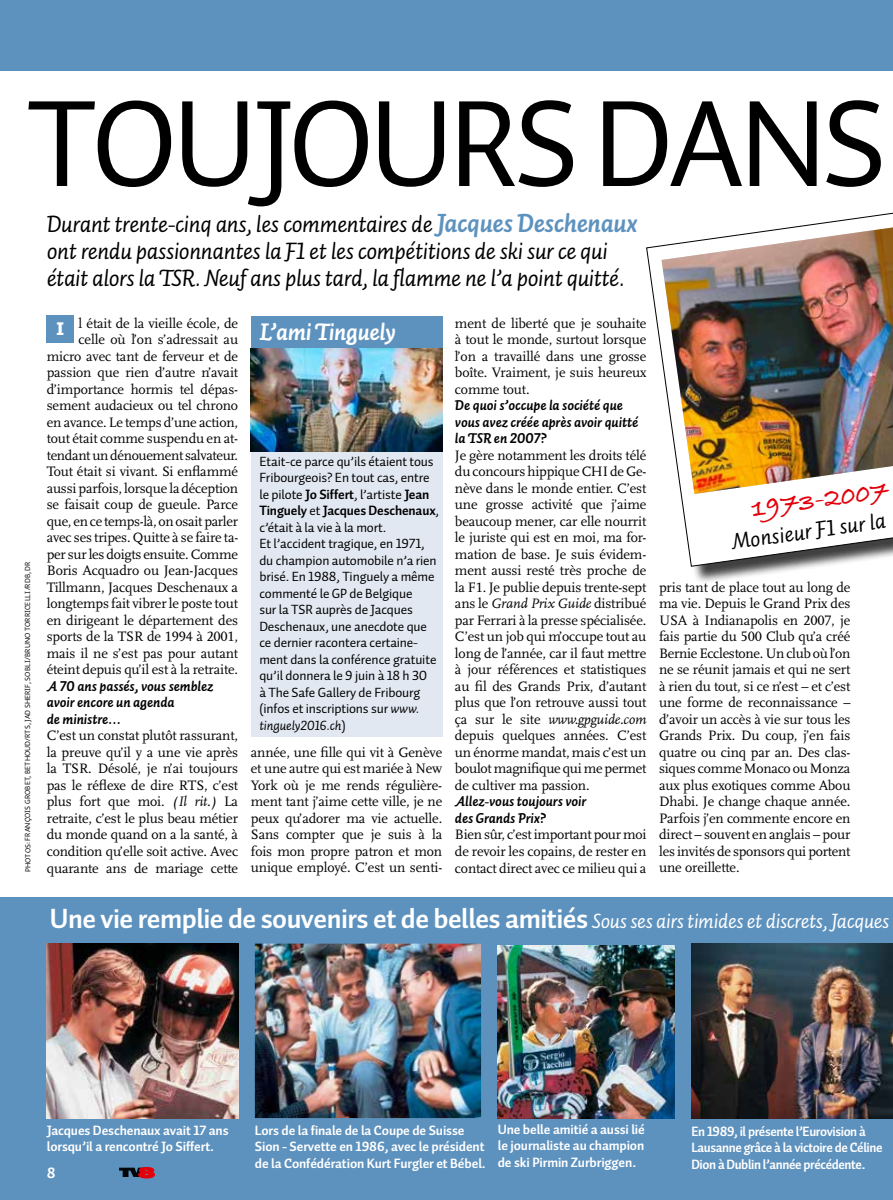
<style>
.page{position:relative;width:893px;height:1200px;background:#fff}
.page>*{position:absolute;margin:0;border:0;box-sizing:border-box;transform-origin:0 0}
.t1{font:124.5px "Auto 2 Regular LF";letter-spacing:-.035em;color:#000}
.t2{font:27.75px "Auto 2 Bold LF";letter-spacing:-.02em;color:#fff}
.t3{font:700 27px "Bradley Hand ITCTT";color:#e3000b}
.t4{font:24px/27px "Auto 2 Italic LF";letter-spacing:-.02em;color:#000}
.t5{font:24px "Auto 2 Bold Italic LF";letter-spacing:-.02em;color:#fff}
.t6{font:22.5px "Auto 2 Italic LF";color:#000}
.t7{font:18px "Auto 2 Black LF";color:#fff}
.t8{font:15px "Auto 2 Bold LF";color:#fff}
.t9{font:14.25px/16.5px "Scala LF";letter-spacing:-.01em;color:#000;text-align:justify}
.t10{font:14.25px/16.5px "Auto 2 Bold Italic LF";letter-spacing:-.01em;color:#000}
.t11{font:13.5px/16.5px "Auto 2 Regular LF";letter-spacing:-.01em;color:#000}
.t12{font:13.5px/16.5px "Auto 2 Bold LF";letter-spacing:-.01em;color:#fff}
.t13{font:13.5px/16.5px "Auto 2 Bold LF";letter-spacing:-.03em;color:#fff}
.t14{font:13.5px "Auto 2 Bold LF";letter-spacing:-.01em;color:#000}
.t15{font:13.5px "Auto 2 Italic LF";letter-spacing:-.01em;color:#000}
.t16{font:7.5px "Auto 2 Regular LF";letter-spacing:.015em;color:#000}
.s1{font-family:"Auto 2 Bold Italic LF";font-size:26.25px;color:#5e92be}
.s2{font-style:italic}
.s3{font-family:"Auto 2 Bold LF"}
.s4{font-family:"Auto 2 Regular LF"}
.s5{font-family:"Auto 2 Italic LF"}
.s6{font-family:"Auto 2 Italic LF";font-size:21px}
</style>
<div class="page">
<div style="left:47px;top:315px;width:27px;height:28px;background:#5e92be"></div>
<div style="left:0;top:0;width:893px;height:71px;background:#5e92be"></div>
<div style="left:0;top:897px;width:893px;height:302px;background:#5e92be"></div>
<div style="left:649px;top:214px;width:244px;height:370px;background:#000;opacity:.75"></div>
<svg style="left:646px;top:212px;width:247px;height:354px"></svg>
<img style="left:662px;top:227px;width:231px;height:267px">
<img style="left:47px;top:943px;width:191px;height:174px">
<img style="left:691px;top:943px;width:202px;height:174px">
<img style="left:255px;top:943px;width:226px;height:174px">
<img style="left:498px;top:945px;width:177px;height:172px">
<div style="left:251px;top:316px;width:191px;height:33px;background:#5e92be"></div>
<div style="left:251px;top:349px;width:191px;height:388px;background:#e2e8f2"></div>
<img style="left:251px;top:348px;width:191px;height:103px">
<svg style="left:119px;top:1167px;width:36px;height:10px"></svg>
<h1 class="t1" style="left:27px;top:67px;width:862px">TOUJOURS DANS</h1>
<p class="t16" style="left:23px;top:872px;width:312px;rotate:-90deg">PHOTOS: FRANÇOIS GROBET, BETHOUD/RTS, JAD SHERIF, SOBLI/BRUNO TORRICELLI/RDB, DR</p>
<h3 class="t4" style="left:47px;top:210px;width:593px">Durant trente-cinq ans, les commentaires de <span class="s1">Jacques Deschenaux </span>ont rendu passionnantes la F1 et les compétitions de ski sur ce qui était alors la TSR. Neuf ans plus tard, la flamme ne l’a point quitté.</h3>
<p class="t9" style="left:47px;top:315px;width:193px;text-align:right">l était de la vieille école, de<br>celle où l’on s’adressait au micro avec tant de ferveur et de passion que rien d’autre n’avait d’importance hormis tel dépas&shy;sement audacieux ou tel chrono en avance. Le temps d’une action, tout était comme suspendu en at&shy;tendant un dénouement salvateur.<br>Tout était si vivant. Si enflammé aussi parfois, lorsque la déception se faisait coup de gueule. Parce que, en ce temps-là, on osait parler avec ses tripes. Quitte à se faire ta&shy;per sur les doigts ensuite. Comme<br>Boris Acquadro ou Jean-Jacques<br>Tillmann, Jacques Deschenaux a longtemps fait vibrer le poste tout en dirigeant le département des sports de la TSR de 1994 à 2001, mais il ne s’est pas pour autant éteint depuis qu’il est à la retraite.</p>
<p class="t10" style="left:47px;top:677px;width:168px">A 70 ans passés, vous semblez avoir encore un agenda<br>de ministre…</p>
<p class="t9" style="left:47px;top:727px;width:193px">C’est un constat plutôt rassurant, la preuve qu’il y a une vie après la TSR. Désolé, je n’ai toujours pas le réflexe de dire RTS, c’est plus fort que moi. <span class="s2">(Il rit.)</span> La retraite, c’est le plus beau métier du monde quand on a la santé, à condition qu’elle soit active. Avec quarante ans de mariage cette</p>
<p class="t9" style="left:455px;top:315px;width:193px">ment de liberté que je souhaite à tout le monde, surtout lorsque l’on a travaillé dans une grosse boîte. Vraiment, je suis heureux comme tout.</p>
<p class="t10" style="left:455px;top:396px;width:185px">De quoi s’occupe la société que vous avez créée après avoir quitté la TSR en 2007?</p>
<p class="t9" style="left:455px;top:447px;width:193px">Je gère notamment les droits télé du concours hippique CHI de Ge&shy;nève dans le monde entier. C’est une grosse activité que j’aime beaucoup mener, car elle nourrit le juriste qui est en moi, ma for&shy;mation de base. Je suis évidem&shy;ment aussi resté très proche de la F1. Je publie depuis trente-sept ans le <span class="s2">Grand Prix Guide</span> distribué par Ferrari à la presse spécialisée.<br>C’est un job qui m’occupe tout au long de l’année, car il faut mettre à jour références et statistiques au fil des Grands Prix, d’autant plus que l’on retrouve aussi tout ça sur le site <span class="s2">www.gpguide.com </span>depuis quelques années. C’est un énorme mandat, mais c’est un boulot magnifique qui me permet de cultiver ma passion.</p>
<p class="t10" style="left:455px;top:793px;width:133px">Allez-vous toujours voir des Grands Prix?</p>
<p class="t9" style="left:455px;top:826px;width:193px">Bien sûr, c’est important pour moi de revoir les copains, de rester en</p>
<p class="t7" style="left:57px;top:317px;width:9px">I</p>
<h3 class="t5" style="left:259px;top:317px;width:138px">L’ami Tinguely</h3>
<p class="t11" style="left:259px;top:452px;width:176px">Etait-ce parce qu’ils étaient tous<br>Fribourgeois? En tout cas, entre le pilote <span class="s3">Jo Siffert</span>, l’artiste <span class="s3">Jean</span></p>
<p class="t14" style="left:259px;top:502px;width:181px">Tinguely <span class="s4">et</span> Jacques Deschenaux<span class="s4">,</span></p>
<p class="t11" style="left:259px;top:518px;width:179px">c’était à la vie à la mort.<br>Et l’accident tragique, en 1971, du champion automobile n’a rien brisé. En 1988, Tinguely a même commenté le GP de Belgique<br>sur la TSR auprès de Jacques<br>Deschenaux, une anecdote que ce dernier racontera certaine&shy;ment dans la conférence gratuite qu’il donnera le 9 juin à 18 h 30 à The Safe Gallery de Fribourg (infos et inscriptions sur <span class="s5">www.</span></p>
<p class="t15" style="left:259px;top:716px;width:88px">tinguely2016.ch<span class="s4">)</span></p>
<p class="t9" style="left:251px;top:744px;width:193px">année, une fille qui vit à Genève et une autre qui est mariée à New York où je me rends régulière&shy;ment tant j’aime cette ville, je ne peux qu’adorer ma vie actuelle.<br>Sans compter que je suis à la fois mon propre patron et mon unique employé. C’est un senti-</p>
<p class="t9" style="left:455px;top:859px;width:193px">contact direct avec ce milieu qui a</p>
<h3 class="t3" style="left:749px;top:488px;width:139px;rotate:-8deg">1973-2007</h3>
<h3 class="t6" style="left:729px;top:528px;width:158px;rotate:-8deg">Monsieur F1 sur la</h3>
<p class="t9" style="left:659px;top:579px;width:193px">pris tant de place tout au long de ma vie. Depuis le Grand Prix des USA à Indianapolis en 2007, je fais partie du 500 Club qu’a créé Bernie Ecclestone. Un club où l’on ne se réunit jamais et qui ne sert à rien du tout, si ce n’est – et c’est une forme de reconnaissance – d’avoir un accès à vie sur tous les Grands Prix. Du coup, j’en fais quatre ou cinq par an. Des clas&shy;siques comme Monaco ou Monza aux plus exotiques comme Abou Dhabi. Je change chaque année.<br>Parfois j’en commente encore en direct – souvent en anglais – pour les invités de sponsors qui portent une oreillette.</p>
<h2 class="t2" style="left:50px;top:900px;width:841px">Une vie remplie de souvenirs et de belles amitiés <span class="s6">Sous ses airs timides et discrets, Jacques</span></h2>
<p class="t12" style="left:498px;top:1120px;width:149px;text-align:justify">Une belle amitié a aussi lié le journaliste au champion de ski Pirmin Zurbriggen.</p>
<p class="t12" style="left:255px;top:1121px;width:232px">Lors de la finale de la Coupe de Suisse<br>Sion - Servette en 1986, avec le président de la Confédération Kurt Furgler et Bébel.</p>
<p class="t12" style="left:47px;top:1121px;width:183px">Jacques Deschenaux avait 17 ans lorsqu’il a rencontré Jo Siffert.</p>
<p class="t13" style="left:691px;top:1122px;width:193px">En 1989, il présente l’Eurovision à<br>Lausanne grâce à la victoire de Céline<br>Dion à Dublin l’année précédente.</p>
<p class="t8" style="left:47px;top:1162px;width:10px">8</p>
</div>
